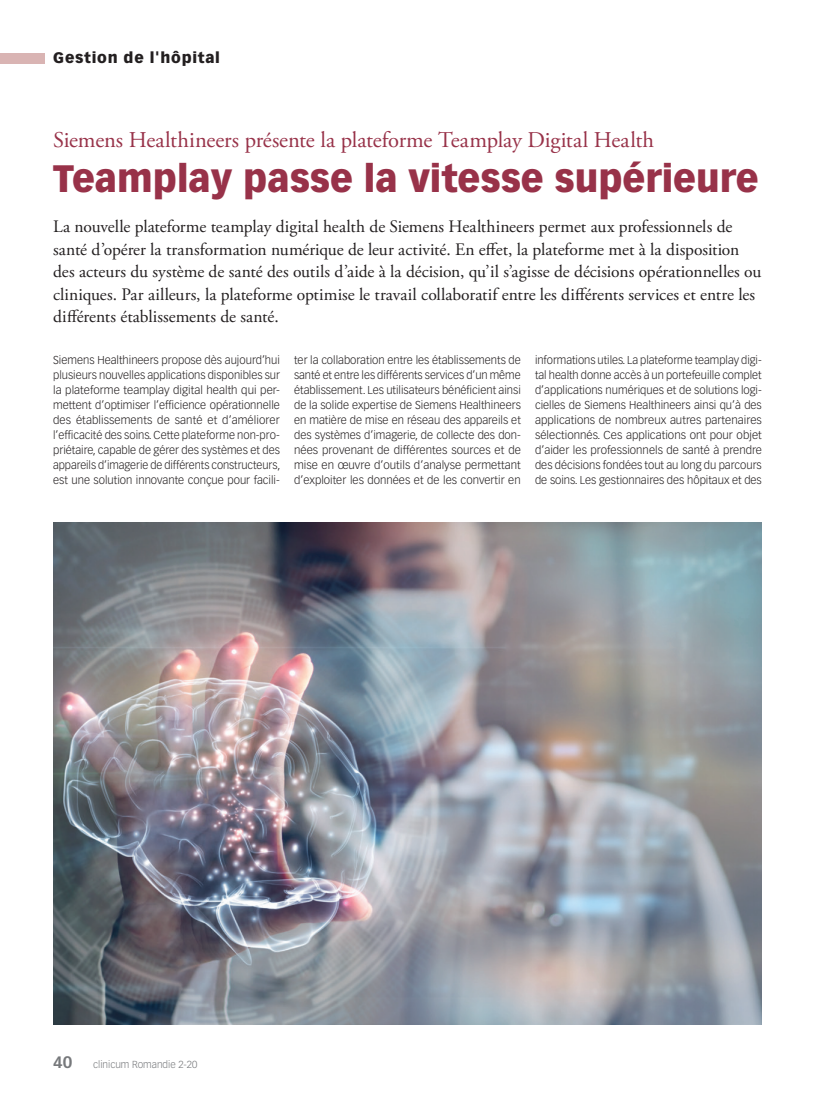
<style>
.page{position:relative;width:815px;height:1099px;background:#fff}
.page>*{position:absolute;margin:0;border:0;box-sizing:border-box;transform-origin:0 0}
.Titel_MM{font:900 37.5px "Vectora LT Std";color:#983249}
.Obertitel_MM{font:22.5px "Adobe Garamond Pro";letter-spacing:-.005em;color:#983249}
.Lead{font:17.5px/22.5px "Adobe Garamond Pro";color:#231f20}
.t1{font:900 15px "Vectora LT Std";letter-spacing:.05em;color:#231f20}
.Lauftext{font:300 11.25px/15px "Vectora LT Std";color:#231f20;text-align:justify}
.t2{font:300 10px "Vectora LT Std";color:#76787b}
.s1{font-weight:700;font-size:16.25px}
</style>
<div class="page">
<div style="left:0;top:53px;width:45px;height:10px;background:#d9b4b3"></div>
<img style="left:53px;top:522px;width:709px;height:502px">
<h3 class="t1" style="left:53px;top:49px;width:168px">Gestion de l'hôpital</h3>
<p class="Obertitel_MM" style="left:53px;top:126px;width:603px">Siemens Healthineers présente la plateforme Teamplay Digital Health</p>
<p class="Titel_MM" style="left:53px;top:155px;width:707px">Teamplay passe la vitesse supérieure</p>
<p class="Lead" style="left:53px;top:216px;width:710px">La nouvelle plateforme teamplay digital health de Siemens Healthineers permet aux professionnels de santé d’opérer la transformation numérique de leur activité. En effet, la plateforme met à la disposition des acteurs du système de santé des outils d’aide à la décision, qu’il s’agisse de décisions opérationnelles ou cliniques. Par ailleurs, la plateforme optimise le travail collaboratif entre les différents services et entre les différents établissements de santé.</p>
<p class="Lauftext" style="left:53px;top:353px;width:229px">Siemens Healthineers propose dès aujourd’hui plusieurs nouvelles applications disponibles sur la plateforme teamplay digital health qui per&shy;mettent d’optimiser l’efficience opérationnelle des établissements de santé et d’améliorer l’efficacité des soins. Cette plateforme non-pro&shy;priétaire, capable de gérer des systèmes et des appareils d’imagerie de différents constructeurs, est une solution innovante conçue pour facili-</p>
<p class="Lauftext" style="left:294px;top:353px;width:228px">ter la collaboration entre les établissements de santé et entre les différents services d’un même établissement. Les utilisateurs bénéficient ainsi de la solide expertise de Siemens Healthineers en matière de mise en réseau des appareils et des systèmes d’imagerie, de collecte des don&shy;nées provenant de différentes sources et de mise en œuvre d’outils d’analyse permettant d’exploiter les données et de les convertir en</p>
<p class="Lauftext" style="left:535px;top:353px;width:228px">informations utiles. La plateforme teamplay digi&shy;tal health donne accès à un portefeuille complet d’applications numériques et de solutions logi&shy;cielles de Siemens Healthineers ainsi qu’à des applications de nombreux autres partenaires sélectionnés. Ces applications ont pour objet d’aider les professionnels de santé à prendre des décisions fondées tout au long du parcours de soins. Les gestionnaires des hôpitaux et des</p>
<p class="t2" style="left:53px;top:1058px;width:146px"><span class="s1">40</span> clinicum Romandie 2-20</p>
</div>
